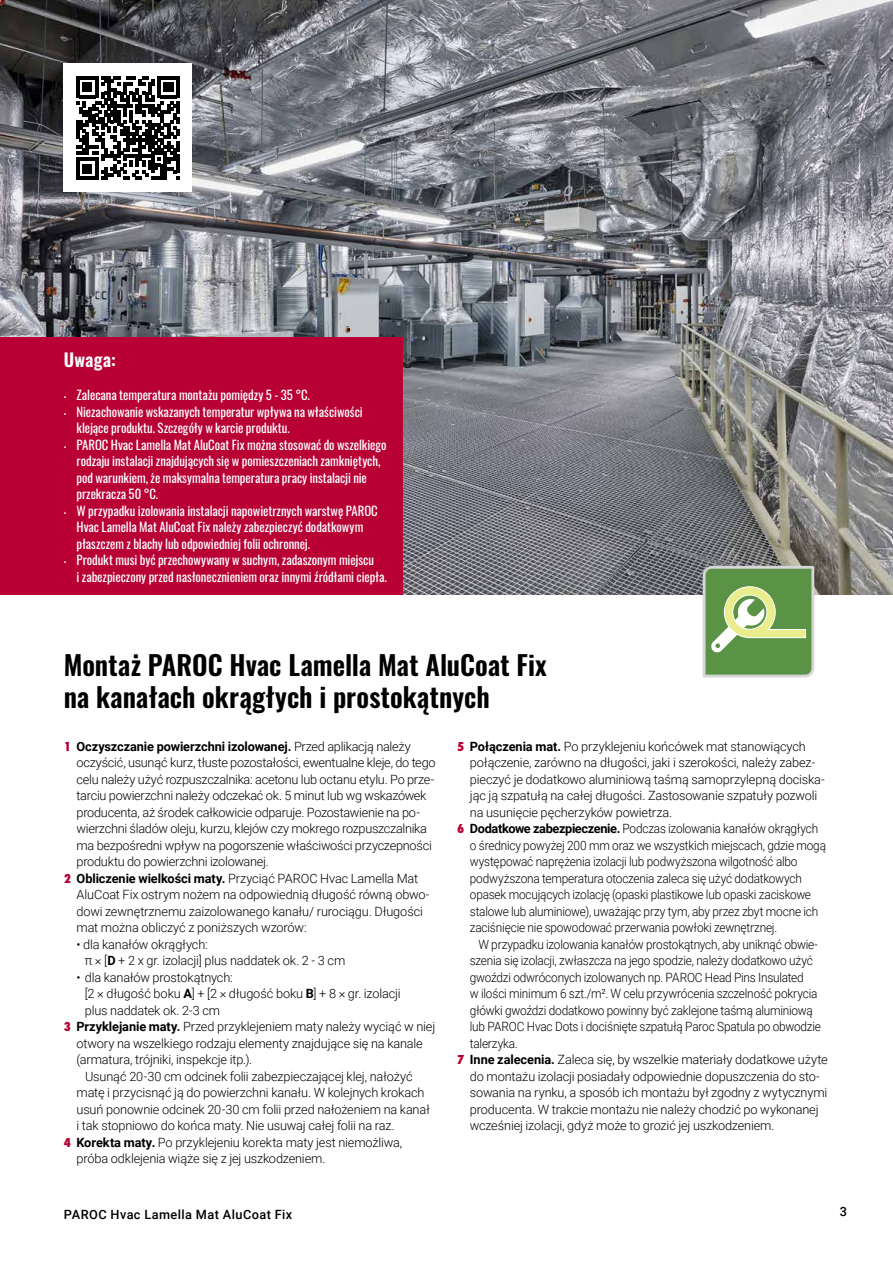
<style>
.page{position:relative;width:893px;height:1263px;background:#fff}
.page>*{position:absolute;margin:0;border:0;box-sizing:border-box;transform-origin:0 0}
.t1{font:600 27px/31.5px "Oswald";color:#000}
.t2{font:600 18px "Oswald";letter-spacing:.01em;color:#fff}
.t3{font:300 12.75px/16.5px "Roboto";letter-spacing:-.015em;color:#000}
.t4{font:300 12.75px "Roboto";letter-spacing:-.015em;color:#000;scale:.93 1}
.t5{font:12.75px/16.5px "Oswald";letter-spacing:-.005em;color:#fff}
.t6{font:700 12.75px "Roboto";letter-spacing:-.01em;color:#000}
.t7{font:500 12.75px "Roboto";letter-spacing:.035em;color:#000}
.s1{font-size:7.5px}
.s2{font-family:"Futura PT Cond";font-weight:800;font-size:13.5px;color:#b90035}
.s3{font-weight:300}
.s4{font-weight:700}
</style>
<div class="page">
<hr style="left:0;top:0;width:1px;height:655px;background:#939393">
<img style="left:0;top:0;width:893px;height:594px">
<div style="left:0;top:337px;width:403px;height:257px;background:#b90035"></div>
<div style="left:64px;top:64px;width:128px;height:128px;background:#fff"></div>
<svg style="left:76px;top:76px;width:104px;height:103px"></svg>
<svg style="left:703px;top:566px;width:111px;height:111px;background:#82ab6a"></svg>
<h2 class="t2" style="left:64px;top:350px;width:54px">Uwaga:</h2>
<p class="t5" style="left:64px;top:385px;width:248px"><span class="s1">•</span> Zalecana temperatura montażu pomiędzy 5 - 35 °C.</p>
<p class="t5" style="left:77px;top:402px;width:288px;text-indent:-13px"><span class="s1">•</span> Niezachowanie wskazanych temperatur wpływa na właściwości klejące produktu. Szczegóły w karcie produktu.</p>
<p class="t5" style="left:77px;top:435px;width:312px;text-indent:-13px"><span class="s1">•</span> PAROC Hvac Lamella Mat AluCoat Fix można stosować do wszelkiego rodzaju instalacji znajdujących się w pomieszczeniach zamkniętych, pod warunkiem, że maksymalna temperatura pracy instalacji nie przekracza 50 °C.</p>
<p class="t5" style="left:77px;top:501px;width:303px;text-indent:-13px"><span class="s1">•</span> W przypadku izolowania instalacji napowietrznych warstwę PAROC<br>Hvac Lamella Mat AluCoat Fix należy zabezpieczyć dodatkowym płaszczem z blachy lub odpowiedniej folii ochronnej.</p>
<p class="t5" style="left:77px;top:550px;width:312px;text-indent:-13px"><span class="s1">•</span> Produkt musi być przechowywany w suchym, zadaszonym miejscu<br>i zabezpieczony przed nasłonecznieniem oraz innymi źródłami ciepła.</p>
<h1 class="t1" style="left:64px;top:651px;width:485px">Montaż PAROC Hvac Lamella Mat AluCoat Fix na kanałach okrągłych i prostokątnych</h1>
<p class="t6" style="left:64px;top:737px;width:349px"><span class="s2">1</span> Oczyszczanie powierzchni izolowanej. <span class="s3">Przed aplikacją należy</span></p>
<p class="t3" style="left:77px;top:754px;width:361px">oczyścić, usunąć kurz, tłuste pozostałości, ewentualne kleje, do tego</p>
<p class="t3" style="left:77px;top:770px;width:359px">celu należy użyć rozpuszczalnika: acetonu lub octanu etylu. Po prze-</p>
<p class="t3" style="left:77px;top:787px;width:351px">tarciu powierzchni należy odczekać ok. 5 minut lub wg wskazówek</p>
<p class="t3" style="left:77px;top:803px;width:345px">producenta, aż środek całkowicie odparuje. Pozostawienie na po-</p>
<p class="t3" style="left:77px;top:820px;width:352px">wierzchni śladów oleju, kurzu, klejów czy mokrego rozpuszczalnika</p>
<p class="t3" style="left:77px;top:836px;width:357px">ma bezpośredni wpływ na pogorszenie właściwości przyczepności</p>
<p class="t3" style="left:77px;top:853px;width:194px">produktu do powierzchni izolowanej.</p>
<p class="t3" style="left:64px;top:869px;width:356px"><span class="s2">2</span> <span class="s4">Obliczenie wielkości maty.</span> Przyciąć PAROC Hvac Lamella Mat</p>
<p class="t3" style="left:77px;top:886px;width:354px">AluCoat Fix ostrym nożem na odpowiednią długość równą obwo-</p>
<p class="t3" style="left:77px;top:902px;width:348px">dowi zewnętrznemu zaizolowanego kanału/ rurociągu. Długości</p>
<p class="t3" style="left:77px;top:919px;width:232px">mat można obliczyć z poniższych wzorów:</p>
<p class="t3" style="left:85px;top:935px;width:262px;text-indent:-8px">• dla kanałów okrągłych:<br>π × [<span class="s4">D</span> + 2 x gr. izolacji] plus naddatek ok. 2 - 3 cm</p>
<p class="t3" style="left:77px;top:968px;width:158px">• dla kanałów prostokątnych:</p>
<p class="t3" style="left:85px;top:985px;width:317px">[2 × długość boku <span class="s4">A</span>] + [2 × długość boku <span class="s4">B</span>] + 8 × gr. izolacji</p>
<p class="t3" style="left:85px;top:1001px;width:137px">plus naddatek ok. 2-3 cm</p>
<p class="t3" style="left:64px;top:1018px;width:373px"><span class="s2">3</span> <span class="s4">Przyklejanie maty.</span> Przed przyklejeniem maty należy wyciąć w niej</p>
<p class="t3" style="left:77px;top:1034px;width:348px">otwory na wszelkiego rodzaju elementy znajdujące się na kanale</p>
<p class="t3" style="left:77px;top:1051px;width:177px">(armatura, trójniki, inspekcje itp.).</p>
<p class="t3" style="left:85px;top:1067px;width:329px">Usunąć 20-30 cm odcinek folii zabezpieczającej klej, nałożyć</p>
<p class="t3" style="left:77px;top:1084px;width:349px">matę i przycisnąć ją do powierzchni kanału. W kolejnych krokach</p>
<p class="t3" style="left:77px;top:1100px;width:355px">usuń ponownie odcinek 20-30 cm folii przed nałożeniem na kanał</p>
<p class="t3" style="left:77px;top:1117px;width:320px">i tak stopniowo do końca maty. Nie usuwaj całej folii na raz.</p>
<p class="t3" style="left:64px;top:1133px;width:340px"><span class="s2">4</span> <span class="s4">Korekta maty.</span> Po przyklejeniu korekta maty jest niemożliwa,</p>
<p class="t3" style="left:77px;top:1150px;width:250px">próba odklejenia wiąże się z jej uszkodzeniem.</p>
<p class="t3" style="left:457px;top:737px;width:350px"><span class="s2">5</span> <span class="s4">Połączenia mat.</span> Po przyklejeniu końcówek mat stanowiących</p>
<p class="t3" style="left:470px;top:754px;width:347px">połączenie, zarówno na długości, jaki i szerokości, należy zabez-</p>
<p class="t3" style="left:470px;top:770px;width:356px">pieczyć je dodatkowo aluminiową taśmą samoprzylepną dociska-</p>
<p class="t3" style="left:470px;top:787px;width:349px">jąc ją szpatułą na całej długości. Zastosowanie szpatuły pozwoli</p>
<p class="t3" style="left:470px;top:803px;width:204px">na usunięcie pęcherzyków powietrza.</p>
<p class="t4" style="left:457px;top:820px;width:390px"><span class="s2">6</span> <span class="s4">Dodatkowe zabezpieczenie.</span> Podczas izolowania kanałów okrągłych</p>
<p class="t4" style="left:470px;top:836px;width:385px">o średnicy powyżej 200 mm oraz we wszystkich miejscach, gdzie mogą</p>
<p class="t4" style="left:470px;top:853px;width:354px">występować naprężenia izolacji lub podwyższona wilgotność albo</p>
<p class="t4" style="left:470px;top:869px;width:359px">podwyższona temperatura otoczenia zaleca się użyć dodatkowych</p>
<p class="t4" style="left:470px;top:886px;width:368px">opasek mocujących izolację (opaski plastikowe lub opaski zaciskowe</p>
<p class="t4" style="left:470px;top:902px;width:376px">stalowe lub aluminiowe), uważając przy tym, aby przez zbyt mocne ich</p>
<p class="t4" style="left:470px;top:919px;width:332px">zaciśnięcie nie spowodować przerwania powłoki zewnętrznej.</p>
<p class="t4" style="left:478px;top:935px;width:367px">W przypadku izolowania kanałów prostokątnych, aby uniknąć obwie-</p>
<p class="t4" style="left:470px;top:952px;width:370px">szenia się izolacji, zwłaszcza na jego spodzie, należy dodatkowo użyć</p>
<p class="t4" style="left:470px;top:968px;width:361px">gwoździ odwróconych izolowanych np. PAROC Head Pins Insulated</p>
<p class="t4" style="left:470px;top:985px;width:375px">w ilości minimum 6 szt./m². W celu przywrócenia szczelność pokrycia</p>
<p class="t4" style="left:470px;top:1001px;width:370px">główki gwoździ dodatkowo powinny być zaklejone taśmą aluminiową</p>
<p class="t4" style="left:470px;top:1018px;width:379px">lub PAROC Hvac Dots i dociśnięte szpatułą Paroc Spatula po obwodzie</p>
<p class="t4" style="left:470px;top:1034px;width:53px">talerzyka.</p>
<p class="t3" style="left:457px;top:1051px;width:372px"><span class="s2">7</span> <span class="s4">Inne zalecenia.</span> Zaleca się, by wszelkie materiały dodatkowe użyte</p>
<p class="t3" style="left:470px;top:1067px;width:351px">do montażu izolacji posiadały odpowiednie dopuszczenia do sto-</p>
<p class="t3" style="left:470px;top:1084px;width:359px">sowania na rynku, a sposób ich montażu był zgodny z wytycznymi</p>
<p class="t3" style="left:470px;top:1100px;width:350px">producenta. W trakcie montażu nie należy chodzić po wykonanej</p>
<p class="t3" style="left:470px;top:1117px;width:306px">wcześniej izolacji, gdyż może to grozić jej uszkodzeniem.</p>
<p class="t7" style="left:64px;top:1205px;width:230px">PAROC Hvac Lamella Mat AluCoat Fix</p>
<p class="t7" style="left:840px;top:1203px;width:9px">3</p>
</div>
